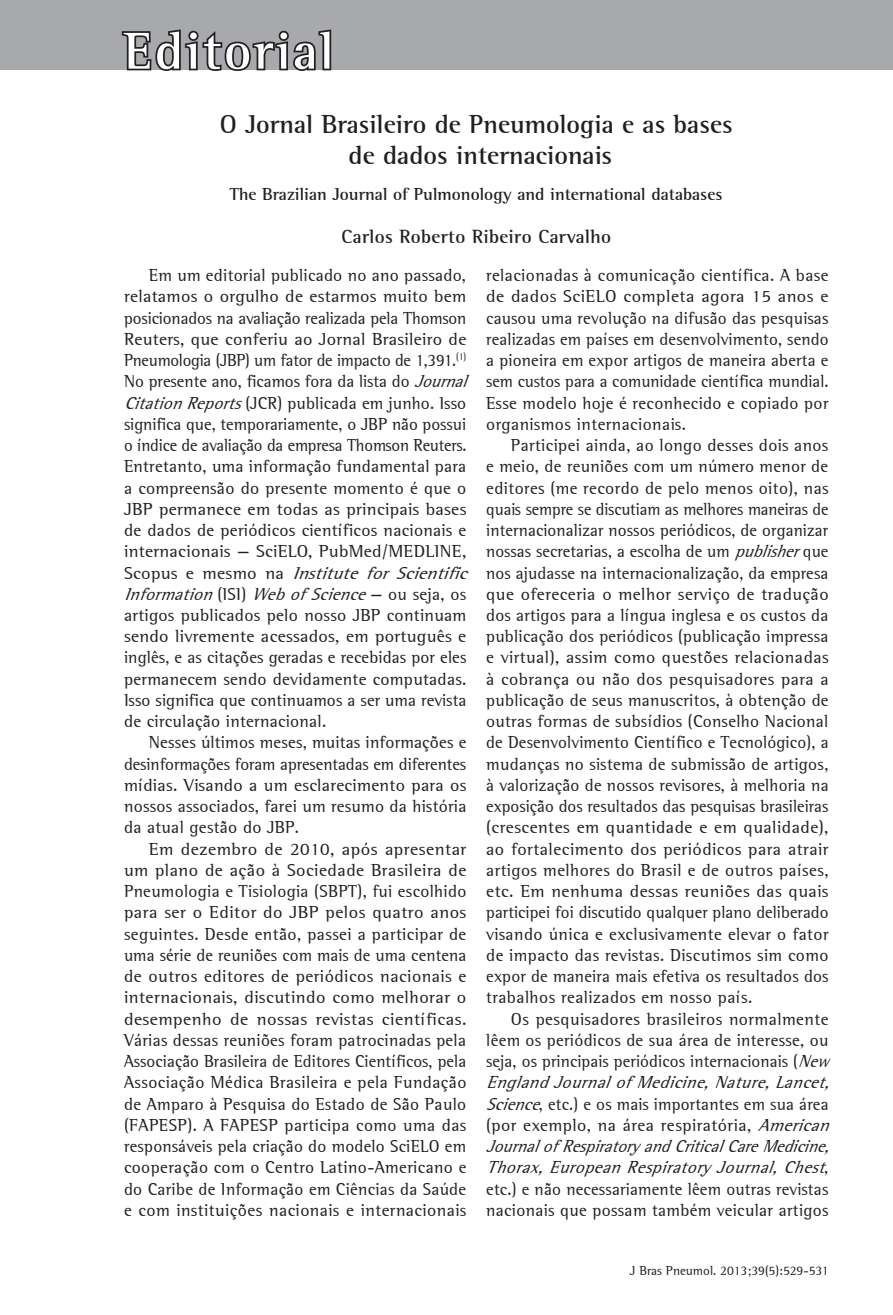
<style>
.page{position:relative;width:893px;height:1315px;background:#fff}
.page>*{position:absolute;margin:0;border:0;box-sizing:border-box;transform-origin:0 0}
.t1{font:700 52.5px "Libre Semi Serif S Si";letter-spacing:.05em;color:#fff}
.Título___1o_idioma{font:700 26.25px/31.5px "Libre Semi Serif S Si";color:#231f20;text-align:center}
.Autores{font:700 19.25px "Libre Semi Serif S Si";letter-spacing:.015em;color:#231f20}
.Corpo{font:17.5px/21.2px "Libre Semi Serif S Si";letter-spacing:.015em;color:#231f20;text-align:justify}
.Corpo-2{font:17.5px/21.2px "Libre Semi Serif S Si";letter-spacing:.015em;color:#231f20;text-align:justify;scale:1.05 1}
.Título___2o_idioma{font:700 17.5px "Libre Semi Serif S Si";color:#231f20}
.rodapé{font:13.12px "Libre Semi Serif S Si";color:#231f20}
.s1{font-style:italic}
</style>
<div class="page">
<div style="left:0;top:0;width:893px;height:70px;background:#a8a9ad"></div>
<svg style="left:121px;top:29px;width:211px;height:42px"></svg>
<h1 class="t1" style="left:124px;top:19px;width:211px">Editorial</h1>
<p class="Título___1o_idioma" style="left:220px;top:108px;width:514px">O Jornal Brasileiro de Pneumologia e as bases de dados internacionais</p>
<p class="Título___2o_idioma" style="left:230px;top:184px;width:494px">The Brazilian Journal of Pulmonology and international databases</p>
<p class="Autores" style="left:341px;top:225px;width:271px">Carlos Roberto Ribeiro Carvalho</p>
<p class="Corpo" style="left:124px;top:265px;width:351px;text-align:left;text-indent:25px">Em um editorial publicado no ano passado, relatamos o orgulho de estarmos muito bem posicionados na avaliação realizada pela Thomson Reuters, que conferiu ao Jornal Brasileiro de Pneumologia (JBP) um fator de impacto de 1,391.<sup>(1)<br></sup>No presente ano, ficamos fora da lista do <span class="s1">Journal CitationReports</span>(JCR) publicada em junho. Isso significa que, temporariamente, o JBP não possui o índice de avaliação da empresa Thomson Reuters.<br>Entretanto, uma informação fundamental para a compreensão do presente momento é que o JBP permanece em todas as principais bases de dados de periódicos científicos nacionais e internacionais — SciELO, PubMed/MEDLINE, S c o p u s e m e s m o n a <span class="s1">InstituteforScientific Information</span>( I S I ) <span class="s1">WebofScience</span>— o u s ej a , o s artigos publicados pelo nosso JBP continuam sendo livremente acessados, em português e inglês, e as citações geradas e recebidas por eles permanecem sendo devidamente computadas.<br>Isso significa que continuamos a ser uma revista de circulação internacional.</p>
<p class="Corpo" style="left:124px;top:732px;width:344px;text-indent:25px">Nesses últimos meses, muitas informações e desinformações foram apresentadas em diferentes mídias. Visando a um esclarecimento para os nossos associados, farei um resumo da história da atual gestão do JBP.</p>
<p class="Corpo-2" style="left:124px;top:838px;width:328px;text-indent:25px">Em dezembro de 2010, após apresentar um plano de ação à Sociedade Brasileira de Pneumologia e Tisiologia (SBPT), fui escolhido para ser o Editor do JBP pelos quatro anos seguintes. Desde então, passei a participar de uma série de reuniões com mais de uma centena de outros editores de periódicos nacionais e internacionais, discutindo como melhorar o desempenho de nossas revistas científicas.<br>Várias dessas reuniões foram patrocinadas pela Associação Brasileira de Editores Científicos, pela Associação Médica Brasileira e pela Fundação de Amparo à Pesquisa do Estado de São Paulo (FAPESP). A FAPESP participa como uma das responsáveis pela criação do modelo SciELO em cooperação com o Centro Latino-Americano e do Caribe de Informação em Ciências da Saúde e com instituições nacionais e internacionais</p>
<p class="Corpo" style="left:486px;top:265px;width:344px">relacionadas à comunicação científica. A base de dados SciELO completa agora 15 anos e causou uma revolução na difusão das pesquisas realizadas em países em desenvolvimento, sendo a pioneira em expor artigos de maneira aberta e sem custos para a comunidade científica mundial.<br>Esse modelo hoje é reconhecido e copiado por organismos internacionais.</p>
<p class="Corpo" style="left:486px;top:434px;width:344px;text-indent:25px">Participei ainda, ao longo desses dois anos e meio, de reuniões com um número menor de editores (me recordo de pelo menos oito), nas quais sempre se discutiam as melhores maneiras de internacionalizar nossos periódicos, de organizar nossas secretarias, a escolha de um <span class="s1">publisher</span>que nos ajudasse na internacionalização, da empresa que ofereceria o melhor serviço de tradução dos artigos para a língua inglesa e os custos da publicação dos periódicos (publicação impressa e virtual), assim como questões relacionadas à cobrança ou não dos pesquisadores para a publicação de seus manuscritos, à obtenção de outras formas de subsídios (Conselho Nacional de Desenvolvimento Científico e Tecnológico), a mudanças no sistema de submissão de artigos, à valorização de nossos revisores, à melhoria na exposição dos resultados das pesquisas brasileiras (crescentes em quantidade e em qualidade), ao fortalecimento dos periódicos para atrair artigos melhores do Brasil e de outros países, etc. Em nenhuma dessas reuniões das quais participei foi discutido qualquer plano deliberado visando única e exclusivamente elevar o fator de impacto das revistas. Discutimos sim como expor de maneira mais efetiva os resultados dos trabalhos realizados em nosso país.</p>
<p class="Corpo" style="left:486px;top:1008px;width:351px;text-align:left;text-indent:25px">Os pesquisadores brasileiros normalmente lêem os periódicos de sua área de interesse, ou seja, os principais periódicos internacionais (<span class="s1">New EnglandJournalofMedicine,Nature,Lancet, Science</span>, etc.) e os mais importantes em sua área (por exemplo, na área respiratória, <span class="s1">American JournalofRespiratory andCriticalCareMedicine, Thorax,EuropeanRespiratory Journal,Chest</span>, etc.) e não necessariamente lêem outras revistas nacionais que possam também veicular artigos</p>
<p class="rodapé" style="left:630px;top:1263px;width:200px">J Bras Pneumol. 2013;39(5):529-531</p>
</div>
